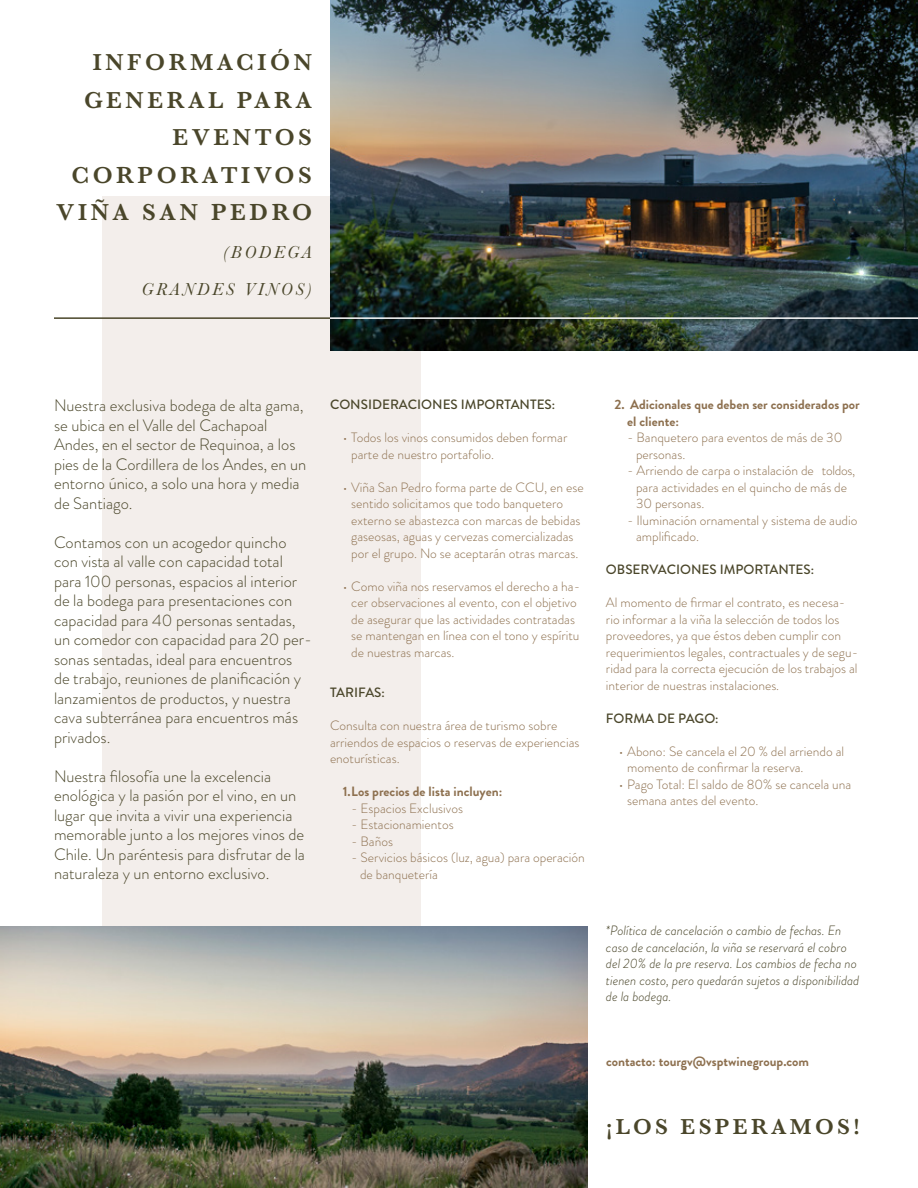
<style>
.page{position:relative;width:918px;height:1188px;background:#fff}
.page>*{position:absolute;margin:0;border:0;box-sizing:border-box;transform-origin:0 0}
.t1{font:600 24px/37.5px "Baskerville";letter-spacing:.15em;color:#4a462a;text-align:right}
.t2{font:600 22.5px "Baskerville";letter-spacing:.15em;color:#4a462a}
.t3{font:italic 18px/37.5px "Baskerville";letter-spacing:.15em;color:#4a462a;text-align:right}
.t4{font:300 16.5px/19.5px "Brandon Grotesque";color:#4a462a}
.t5{font:300 13.5px/16.5px "Brandon Grotesque";color:#8d704f}
.t6{font:italic 300 13.5px/16.5px "Brandon Grotesque";color:#4a462a}
.t7{font:700 13.5px/16.5px "Brandon Grotesque";color:#8d704f}
.t8{font:500 13.5px "Brandon Grotesque";color:#4a462a}
</style>
<div class="page">
<div style="left:102px;top:196px;width:319px;height:911px;background:#f3eeeb"></div>
<hr style="left:54px;top:317px;width:864px;height:2px;background:#4a462a">
<img style="left:330px;top:0;width:588px;height:351px">
<img style="left:0;top:926px;width:588px;height:262px">
<hr style="left:330px;top:317px;width:588px;height:2px;background:#fff">
<h1 class="t1" style="left:56px;top:43px;width:257px">INFORMACIÓN<br>GENERAL PARA<br>EVENTOS<br>CORPORATIVOS<br>VIÑA SAN PEDRO</h1>
<h3 class="t3" style="left:142px;top:233px;width:172px">(BODEGA<br>GRANDES VINOS)</h3>
<p class="t4" style="left:54px;top:396px;width:254px">Nuestra exclusiva bodega de alta gama, se ubica en el Valle del Cachapoal<br>Andes, en el sector de Requinoa, a los pies de la Cordillera de los Andes, en un entorno único, a solo una hora y media de Santiago.</p>
<p class="t4" style="left:54px;top:532px;width:259px">Contamos con un acogedor quincho con vista al valle con capacidad total para 100 personas, espacios al interior de la bodega para presentaciones con capacidad para 40 personas sentadas, un comedor con capacidad para 20 per&shy;sonas sentadas, ideal para encuentros de trabajo, reuniones de planificación y lanzamientos de productos, y nuestra cava subterránea para encuentros más privados.</p>
<p class="t4" style="left:54px;top:766px;width:252px">Nuestra filosofía une la excelencia enológica y la pasión por el vino, en un lugar que invita a vivir una experiencia memorable junto a los mejores vinos de Chile. Un paréntesis para disfrutar de la naturaleza y un entorno exclusivo.</p>
<p class="t8" style="left:330px;top:395px;width:227px">CONSIDERACIONES IMPORTANTES:</p>
<p class="t5" style="left:351px;top:429px;width:218px;text-indent:-9px">• Todos los vinos consumidos deben formar parte de nuestro portafolio.</p>
<p class="t5" style="left:351px;top:479px;width:234px;text-indent:-9px">• Viña San Pedro forma parte de CCU, en ese sentido solicitamos que todo banquetero externo se abastezca con marcas de bebidas gaseosas, aguas y cervezas comercializadas por el grupo. No se aceptarán otras marcas.</p>
<p class="t5" style="left:351px;top:578px;width:230px;text-indent:-9px">• Como viña nos reservamos el derecho a ha&shy;cer observaciones al evento, con el objetivo de asegurar que las actividades contratadas se mantengan en línea con el tono y espíritu de nuestras marcas.</p>
<p class="t8" style="left:330px;top:683px;width:56px">TARIFAS:</p>
<p class="t5" style="left:330px;top:717px;width:251px">Consulta con nuestra área de turismo sobre arriendos de espacios o reservas de experiencias enoturísticas.</p>
<p class="t7" style="left:343px;top:783px;width:161px">1.Los precios de lista incluyen:</p>
<p class="t5" style="left:351px;top:800px;width:113px">- Espacios Exclusivos</p>
<p class="t5" style="left:351px;top:816px;width:104px">- Estacionamientos</p>
<p class="t5" style="left:351px;top:833px;width:43px">- Baños</p>
<p class="t5" style="left:360px;top:849px;width:226px;text-indent:-9px">- Servicios básicos (luz, agua) para operación de banquetería</p>
<p class="t7" style="left:627px;top:396px;width:234px;text-indent:-13px">2. Adicionales que deben ser considerados por el cliente:</p>
<p class="t5" style="left:636px;top:429px;width:208px;text-indent:-9px">- Banquetero para eventos de más de 30 personas.</p>
<p class="t5" style="left:636px;top:462px;width:221px;text-indent:-9px">- Arriendo de carpa o instalación de toldos, para actividades en el quincho de más de<br>30 personas.</p>
<p class="t5" style="left:636px;top:512px;width:223px;text-indent:-9px">- Iluminación ornamental y sistema de audio amplificado.</p>
<p class="t8" style="left:606px;top:560px;width:210px">OBSERVACIONES IMPORTANTES:</p>
<p class="t5" style="left:606px;top:594px;width:254px">Al momento de firmar el contrato, es necesa&shy;rio informar a la viña la selección de todos los proveedores, ya que éstos deben cumplir con requerimientos legales, contractuales y de segu&shy;ridad para la correcta ejecución de los trabajos al interior de nuestras instalaciones.</p>
<p class="t8" style="left:606px;top:709px;width:114px">FORMA DE PAGO:</p>
<p class="t5" style="left:627px;top:743px;width:218px;text-indent:-9px">• Abono: Se cancela el 20 % del arriendo al momento de confirmar la reserva.</p>
<p class="t5" style="left:627px;top:776px;width:225px;text-indent:-9px">• Pago Total: El saldo de 80% se cancela una semana antes del evento.</p>
<p class="t6" style="left:606px;top:923px;width:255px">*Política de cancelación o cambio de fechas. En caso de cancelación, la viña se reservará el cobro del 20% de la pre reserva. Los cambios de fecha no tienen costo, pero quedarán sujetos a disponibilidad de la bodega.</p>
<p class="t7" style="left:606px;top:1054px;width:205px">contacto: tourgv@vsptwinegroup.com</p>
<h2 class="t2" style="left:606px;top:1111px;width:255px">¡LOS ESPERAMOS!</h2>
</div>
